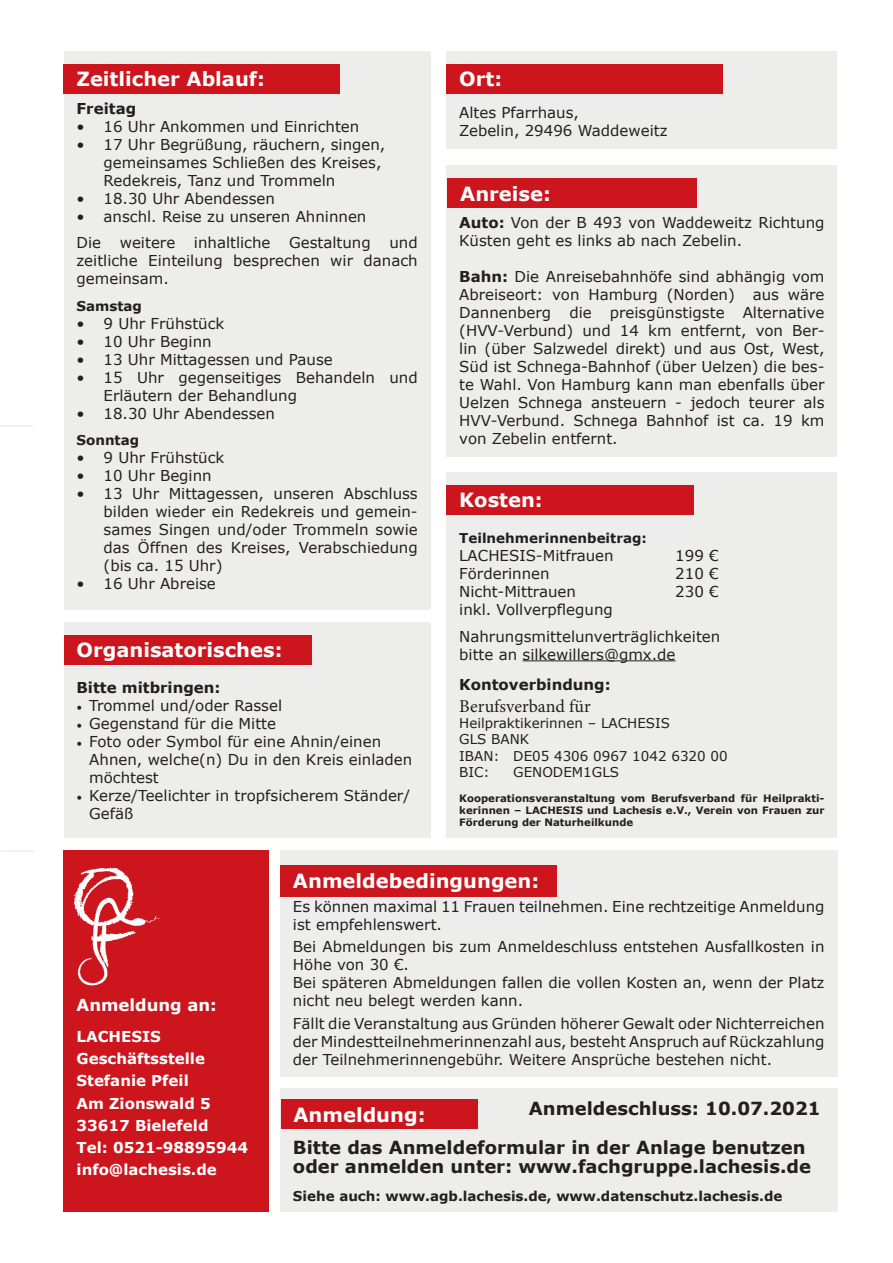
<style>
.page{position:relative;width:893px;height:1263px;background:#fff}
.page>*{position:absolute;margin:0;border:0;box-sizing:border-box;transform-origin:0 0}
.t1{font:700 19.5px "Verdana";color:#fff}
.t2{font:700 18px/19.5px "Verdana";color:#231f20}
.t3{font:18px "Minion Pro";color:#231f20}
.t4{font:700 16.5px "Verdana";color:#fff}
.t5{font:15px/18px "Verdana";color:#231f20}
.t6{font:700 15px/22.2px "Verdana";color:#fff}
.t7{font:700 15px "Verdana";color:#231f20}
.t8{font:700 13.5px "Verdana";color:#231f20}
.t9{font:13.5px/16.2px "Verdana";color:#231f20}
.t10{font:700 10.2px/12.3px "Verdana";color:#231f20}
.s1{font-family:"Minion Pro"}
.s2{font-weight:700}
</style>
<div class="page">
<hr style="left:0;top:425px;width:33px;height:2px;background:#ededec">
<hr style="left:1px;top:850px;width:33px;height:2px;background:#ededec">
<div style="left:64px;top:850px;width:205px;height:362px;background:#cd151d"></div>
<img style="left:75px;top:867px;width:86px;height:119px">
<div style="left:64px;top:622px;width:367px;height:216px;background:#ededec"></div>
<div style="left:446px;top:472px;width:391px;height:366px;background:#ededec"></div>
<hr style="left:522px;top:660px;width:154px;height:1px;background:#231f20">
<div style="left:446px;top:166px;width:391px;height:291px;background:#ededec"></div>
<div style="left:64px;top:635px;width:247px;height:29px;background:#cd151d"></div>
<div style="left:446px;top:485px;width:248px;height:29px;background:#cd151d"></div>
<div style="left:64px;top:51px;width:367px;height:558px;background:#ededec"></div>
<div style="left:446px;top:51px;width:391px;height:98px;background:#ededec"></div>
<div style="left:64px;top:64px;width:276px;height:30px;background:#cd151d"></div>
<div style="left:447px;top:179px;width:250px;height:29px;background:#cd151d"></div>
<div style="left:446px;top:64px;width:277px;height:30px;background:#cd151d"></div>
<div style="left:280px;top:850px;width:557px;height:227px;background:#ededec"></div>
<div style="left:280px;top:865px;width:277px;height:31px;background:#cd151d"></div>
<div style="left:280px;top:1089px;width:558px;height:123px;background:#ededec"></div>
<div style="left:281px;top:1099px;width:196px;height:30px;background:#cd151d"></div>
<h1 class="t1" style="left:77px;top:65px;width:190px">Zeitlicher Ablauf:</h1>
<p class="t7" style="left:77px;top:97px;width:61px">Freitag</p>
<p class="t5" style="left:77px;top:117px;width:284px">• 16 Uhr Ankommen und Einrichten</p>
<p class="t5" style="left:104px;top:135px;width:283px;text-indent:-27px">• 17 Uhr Begrü ßung, räuchern, singen, gemeinsames Schließen des Kreises,<br>Redekreis, Tanz und Trommeln</p>
<p class="t5" style="left:77px;top:189px;width:200px">• 18.30 Uhr Abendessen</p>
<p class="t5" style="left:77px;top:203px;width:343px;line-height:26.5px">• anschl. Reise zu unseren Ahninnen<br>Die weitere inhaltliche Gestaltung und</p>
<p class="t5" style="left:77px;top:251px;width:343px">zeitliche Einteilung besprechen wir danach gemeinsam.</p>
<p class="t8" style="left:77px;top:296px;width:67px">Samstag</p>
<p class="t5" style="left:77px;top:314px;width:149px">• 9 Uhr Frü hstück</p>
<p class="t5" style="left:77px;top:332px;width:137px">• 10 Uhr Beginn</p>
<p class="t5" style="left:77px;top:350px;width:258px">• 13 Uhr Mittagessen und Pause</p>
<p class="t5" style="left:104px;top:368px;width:316px;text-indent:-27px">• 15 Uhr gegenseitiges Behandeln und<br>Erläutern der Behandlung</p>
<p class="t5" style="left:77px;top:404px;width:200px">• 18.30 Uhr Abendessen</p>
<p class="t8" style="left:77px;top:431px;width:64px">Sonntag</p>
<p class="t5" style="left:77px;top:448px;width:149px">• 9 Uhr Frü hstück</p>
<p class="t5" style="left:77px;top:466px;width:137px">• 10 Uhr Beginn</p>
<p class="t5" style="left:104px;top:484px;width:316px;text-align:justify;text-indent:-27px">• 13 Uhr Mittagessen, unseren Abschluss bilden wieder ein Redekreis und gemein&shy;sames Singen und/oder Trommeln sowie das Öffnen des Kreises, Verabschiedung (bis ca. 15 Uhr)</p>
<p class="t5" style="left:77px;top:574px;width:141px">• 16 Uhr Abreise</p>
<h1 class="t1" style="left:77px;top:636px;width:207px">Organisatorisches:</h1>
<p class="t7" style="left:77px;top:677px;width:146px">Bitte mitbringen:</p>
<p class="t5" style="left:77px;top:696px;width:207px"><span class="s1">•</span> Trommel und/oder Rassel</p>
<p class="t5" style="left:77px;top:714px;width:201px"><span class="s1">•</span> Gegenstand fü r die Mitte</p>
<p class="t5" style="left:89px;top:732px;width:325px;text-indent:-13px"><span class="s1">•</span> Foto oder Symbol fü r eine Ahnin/einen<br>Ahnen, welche(n) Du in den Kreis einladen möchtest</p>
<p class="t5" style="left:89px;top:786px;width:322px;text-indent:-13px"><span class="s1">•</span> Kerze/Teelichter in tropfsicherem Ständer/<br>Gefäß</p>
<h1 class="t1" style="left:459px;top:65px;width:44px">Ort:</h1>
<p class="t5" style="left:459px;top:103px;width:210px">Altes Pfarrhaus,<br>Zebelin, 29496 Waddeweitz</p>
<h1 class="t1" style="left:460px;top:180px;width:92px">Anreise:</h1>
<p class="t5" style="left:459px;top:214px;width:367px"><span class="s2">Auto:</span> Von der B 493 von Waddeweitz Richtung<br>Küsten geht es links ab nach Zebelin.</p>
<p class="t5" style="left:459px;top:268px;width:367px;text-align:justify"><span class="s2">Bahn:</span> Die Anreisebahnhöfe sind abhängig vom Abreiseort: von Hamburg (Norden) aus wäre Dannenberg die preisgü nstigste Alternative (HVV-Verbund) und 14 km entfernt, von Ber&shy;lin (ü ber Salzwedel direkt) und aus Ost, West, Süd ist Schnega-Bahnhof (ü ber Uelzen) die bes&shy;te Wahl. Von Hamburg kann man ebenfalls ü ber Uelzen Schnega ansteuern - jedoch teurer als HVV-Verbund. Schnega Bahnhof ist ca. 19 km von Zebelin entfernt.</p>
<h1 class="t1" style="left:459px;top:486px;width:85px">Kosten:</h1>
<p class="t8" style="left:459px;top:528px;width:189px">Teilnehmerinnenbeitrag:</p>
<p class="t5" style="left:459px;top:546px;width:50px">Lachesis</p>
<p class="t5" style="left:536px;top:546px;width:79px">-Mitfrauen</p>
<p class="t5" style="left:675px;top:546px;width:45px">199 €</p>
<p class="t5" style="left:459px;top:564px;width:92px">Förderinnen</p>
<p class="t5" style="left:675px;top:564px;width:45px">210 €</p>
<p class="t5" style="left:459px;top:582px;width:118px">Nicht-Mittrauen</p>
<p class="t5" style="left:675px;top:582px;width:45px">230 €</p>
<p class="t5" style="left:459px;top:596px;width:263px;line-height:26.5px">inkl. Vollverpflegung<br>Nahrungsmittelunverträglichkeiten</p>
<p class="t5" style="left:459px;top:645px;width:218px">bitte an silkewillers@gmx.de</p>
<p class="t7" style="left:459px;top:674px;width:153px">Kontoverbindung:</p>
<p class="t3" style="left:459px;top:694px;width:133px">Berufsverband für</p>
<p class="t9" style="left:459px;top:715px;width:270px">Heilpraktikerinnen – LACH ESIS<br>GLS BANK<br>IBAN: DE05 4306 0967 1042 6320 00<br>BIC:</p>
<p class="t9" style="left:513px;top:763px;width:107px">GENODEM1GLS</p>
<p class="t10" style="left:459px;top:791px;width:367px">Kooperationsveranstaltung vom Berufsverband für H eilprakti&shy;kerinnen – LACHESIS</p>
<p class="t10" style="left:459px;top:804px;width:367px;text-indent:128px">und Lachesis e.V., Verein von Frauen zur<br>Förderung der Naturheilkunde</p>
<p class="t4" style="left:77px;top:993px;width:142px">Anmeldung an:</p>
<p class="t6" style="left:77px;top:1025px;width:173px">Lachesis<br>Geschäftsstelle<br>Stefanie Pfeil<br>Am Zionswald 5<br>33617 Bielefeld<br>Tel: 0521-98895944 info@lachesis.de</p>
<h1 class="t1" style="left:293px;top:867px;width:248px">Anmeldebedingungen:</h1>
<p class="t5" style="left:293px;top:897px;width:533px">Es können maximal 11 Frauen teilnehmen. Eine rechtzeitige Anmeldung ist empfehlenswert.</p>
<p class="t5" style="left:293px;top:938px;width:533px">Bei Abmeldungen bis zum Anmeldeschluss entstehen Ausfallkosten in Höhe von 30 €.<br>Bei späteren Abmeldungen fallen die vollen Kosten an, wenn der Platz nicht neu belegt werden kann.</p>
<p class="t5" style="left:293px;top:1014px;width:533px;text-align:justify">Fällt die Veranstaltung aus Grü nden höherer Gewalt oder Nichterreichen der Mindestteilnehmerinnenzahl aus, besteht Anspruch auf Rückzahlung der Teilnehmerinnengebü hr. Weitere Ansprüche bestehen nicht.</p>
<h1 class="t1" style="left:293px;top:1101px;width:134px">Anmeldung:</h1>
<p class="t2" style="left:529px;top:1099px;width:293px">Anmeldeschluss: 10.07.2021</p>
<p class="t2" style="left:293px;top:1137px;width:520px">Bitte das Anmeldeformular in der Anlage benutzen oder anmelden unter: www.fachgruppe.lachesis.de</p>
<p class="t8" style="left:293px;top:1187px;width:491px">Siehe auch: www.agb.lachesis.de, www.datenschutz.lachesis.de</p>
</div>
